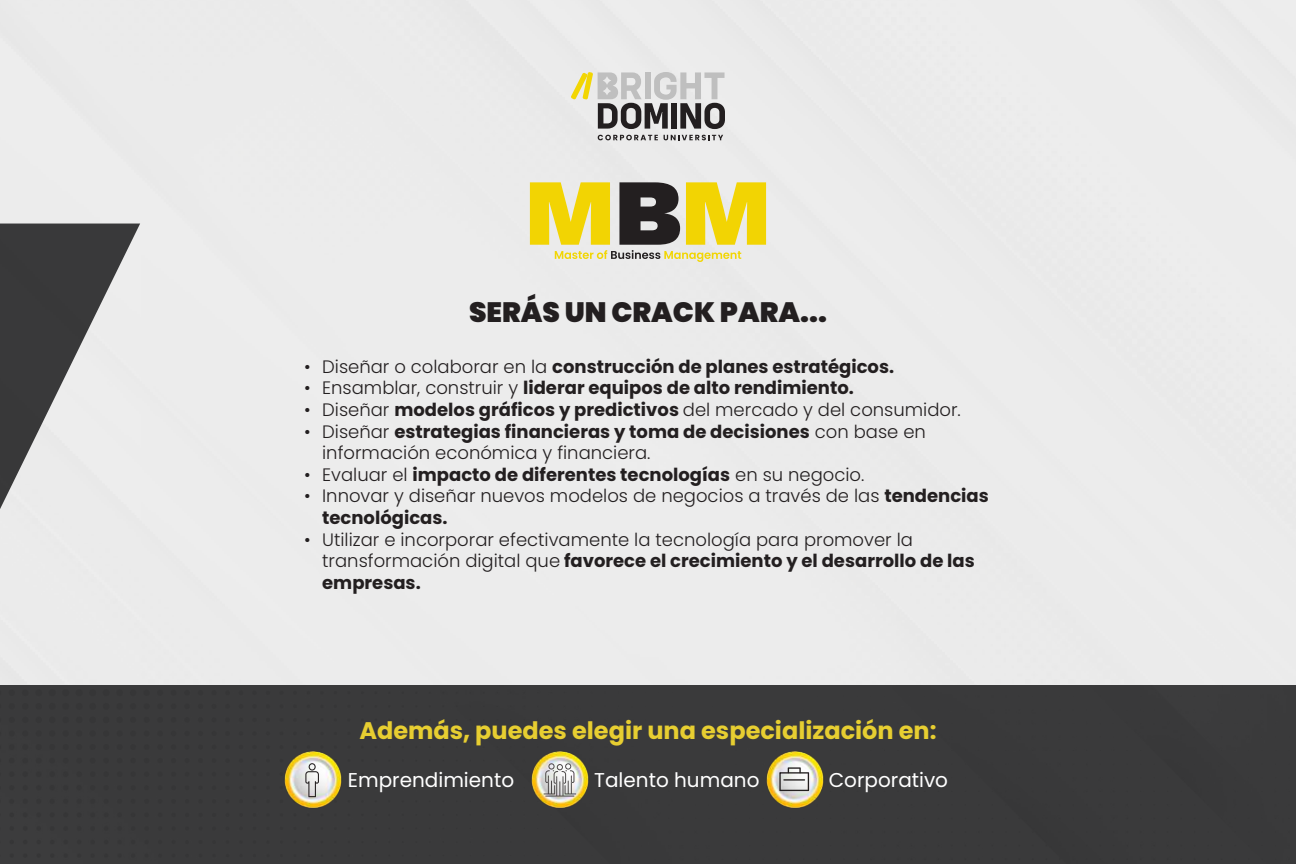
<style>
.page{position:relative;width:1296px;height:864px;background:#fff}
.page>*{position:absolute;margin:0;border:0;box-sizing:border-box;transform-origin:0 0}
.t1{font:900 28px "Poppins";color:#231f20}
.t2{font:700 24px "Poppins";color:#e7ce31}
.t3{font:20px "Poppins";color:#fff}
.t4{font:300 18px/21.6px "Poppins";color:#231f20}
.t5{font:700 18px "Poppins";color:#231f20}
.s1{font-weight:300}
.s2{font-weight:700}
</style>
<div class="page">
<div style="left:0;top:0;width:1296px;height:685px;background:#ececec"></div>
<svg style="left:0;top:224px;width:140px;height:461px;fill:#ebebeb"></svg>
<div style="left:0;top:685px;width:1296px;height:179px;background:#3e3e3f"></div>
<img style="left:284px;top:751px;width:58px;height:57px">
<img style="left:531px;top:751px;width:58px;height:58px">
<img style="left:766px;top:751px;width:58px;height:57px">
<svg style="left:779px;top:767px;width:30px;height:24px"></svg>
<hr style="left:783px;top:779px;width:22px;height:2px;background:#231f20">
<svg style="left:305px;top:763px;width:14px;height:34px"></svg>
<svg style="left:544px;top:763px;width:32px;height:34px"></svg>
<svg style="left:571px;top:72px;width:154px;height:57px"></svg>
<svg style="left:598px;top:135px;width:60px;height:5px"></svg>
<svg style="left:664px;top:135px;width:59px;height:5px"></svg>
<svg style="left:530px;top:182px;width:236px;height:80px"></svg>
<h1 class="t1" style="left:469px;top:296px;width:359px">SERÁS UN CRACK PARA...</h1>
<p class="t5" style="left:304px;top:356px;width:591px"><span class="s1">• Diseñar o colaborar en la</span> construcción de planes estratégicos.</p>
<p class="t5" style="left:304px;top:378px;width:551px"><span class="s1">• Ensamblar, construir y</span> liderar equipos de alto rendimiento.</p>
<p class="t4" style="left:304px;top:399px;width:658px">• Diseñar <span class="s2">modelos gráficos y predictivos</span> del mercado y del consumidor.</p>
<p class="t4" style="left:322px;top:421px;width:605px;text-indent:-18px">• Diseñar <span class="s2">estrategias financieras y toma de decisiones</span> con base en información económica y financiera.</p>
<p class="t5" style="left:304px;top:464px;width:562px"><span class="s1">• Evaluar el</span> impacto de diferentes tecnologías <span class="s1">en su negocio.</span></p>
<p class="t4" style="left:322px;top:485px;width:668px;text-indent:-18px">• Innovar y diseñar nuevos modelos de negocios a través de las <span class="s2">tendencias tecnológicas.</span></p>
<p class="t4" style="left:322px;top:529px;width:654px;text-indent:-18px">• Utilizar e incorporar efectivamente la tecnología para promover la transformación digital que <span class="s2">favorece el crecimiento y el desarrollo de las empresas.</span></p>
<h2 class="t2" style="left:359px;top:717px;width:579px">Además, puedes elegir una especialización en:</h2>
<p class="t3" style="left:348px;top:769px;width:168px">Emprendimiento</p>
<p class="t3" style="left:594px;top:769px;width:167px">Talento humano</p>
<p class="t3" style="left:829px;top:769px;width:121px">Corporativo</p>
</div>
